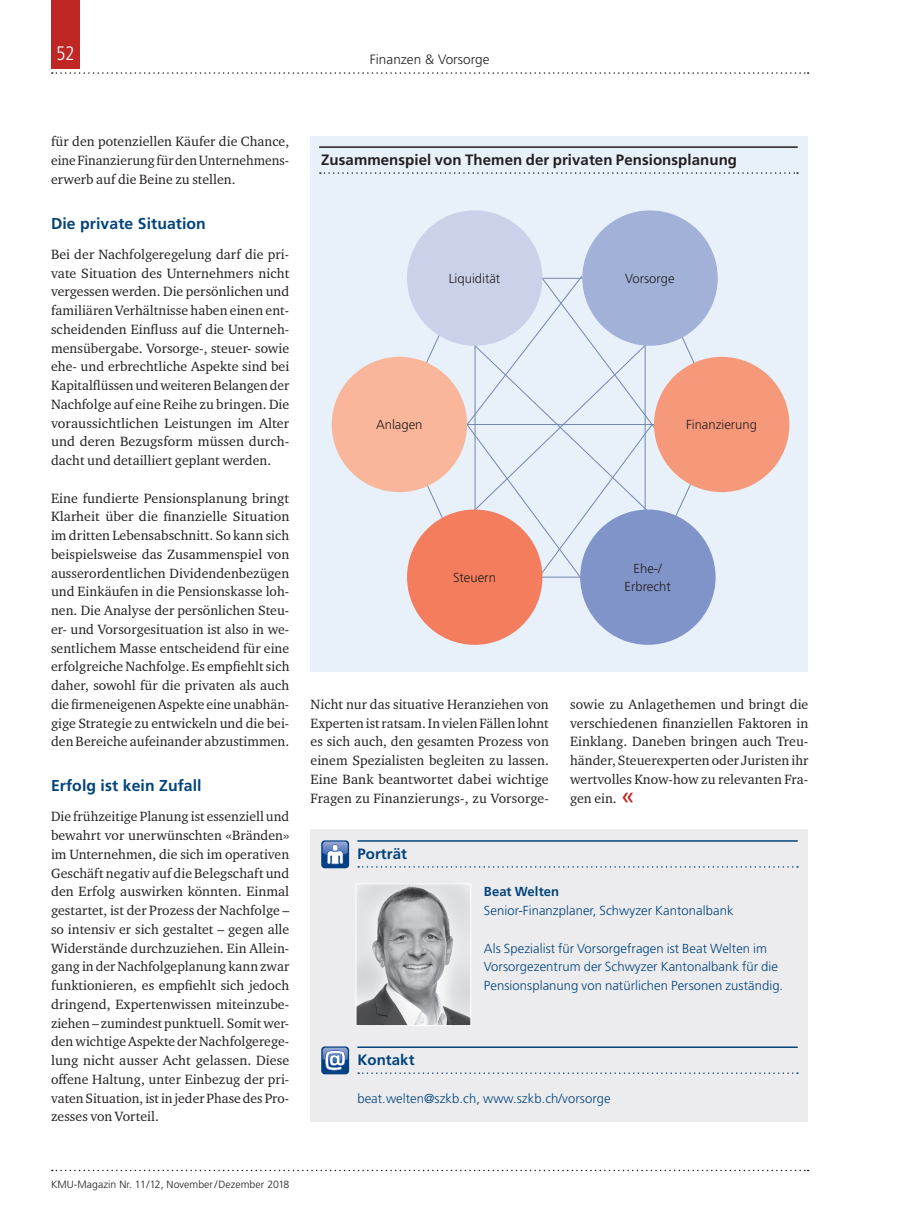
<style>
.page{position:relative;width:902px;height:1212px;background:#fff}
.page>*{position:absolute;margin:0;border:0;box-sizing:border-box;transform-origin:0 0}
.t1{font:300 condensed 19.5px "Frutiger LT Std";color:#fff}
.t2{font:700 15.75px "Frutiger LT Std";letter-spacing:.005em;color:#02437c}
.t3{font:700 15px "Frutiger LT Std";letter-spacing:.005em;color:#231f20}
.t4{font:700 15px "Frutiger LT Std";letter-spacing:.005em;color:#02437c}
.t5{font:13.8px/18.8px "Charter ITC Std";letter-spacing:.005em;color:#231f20;text-align:justify}
.t6{font:300 13.5px "Frutiger LT Std";letter-spacing:.005em;color:#231f20}
.t7{font:300 13.05px/18.8px "Frutiger LT Std";letter-spacing:.005em;color:#02437c}
.t8{font:300 13.05px/18.8px "Frutiger LT Std";color:#231f20;text-align:center}
.t9{font:700 13.05px "Frutiger LT Std";letter-spacing:.005em;color:#02437c}
.t10{font:300 10.5px "Frutiger LT Std";letter-spacing:.005em;color:#231f20}
.s1{font-family:"Frutiger LT Std";font-size:24px;color:#bf2724}
</style>
<div class="page">
<svg style="left:52px;top:72px;width:756px;height:2px"></svg>
<svg style="left:52px;top:1170px;width:756px;height:1px"></svg>
<div style="left:51px;top:0;width:29px;height:68px;background:#bf2724"></div>
<div style="left:310px;top:829px;width:498px;height:292px;background:#ececee"></div>
<hr style="left:357px;top:840px;width:440px;height:2px;background:#02437c">
<svg style="left:358px;top:866px;width:439px;height:2px"></svg>
<hr style="left:357px;top:1046px;width:440px;height:2px;background:#02437c">
<svg style="left:358px;top:1072px;width:439px;height:2px"></svg>
<div style="left:321px;top:840px;width:28px;height:28px;background:#014081;border-radius:4px"></div>
<svg style="left:322px;top:841px;width:26px;height:23px"></svg>
<svg style="left:321px;top:1046px;width:28px;height:28px"></svg>
<svg style="left:322px;top:1048px;width:26px;height:22px"></svg>
<img style="left:357px;top:885px;width:112px;height:139px">
<div style="left:355px;top:883px;width:116px;height:143px;border:1px solid #fff"></div>
<div style="left:310px;top:136px;width:498px;height:535px;background:#e8f0f9"></div>
<hr style="left:319px;top:146px;width:478px;height:2px;background:#231f20">
<svg style="left:320px;top:172px;width:477px;height:2px"></svg>
<svg style="left:399px;top:264px;width:335px;height:325px"></svg>
<div style="left:407px;top:210px;width:135px;height:136px;background:#cad1e8;border-radius:50%"></div>
<div style="left:582px;top:210px;width:135px;height:136px;background:#a2b1d8;border-radius:50%"></div>
<div style="left:580px;top:509px;width:135px;height:136px;background:#8194c9;border-radius:50%"></div>
<div style="left:407px;top:509px;width:135px;height:136px;background:#f37d5d;border-radius:50%"></div>
<div style="left:654px;top:357px;width:135px;height:135px;background:#f6997b;border-radius:50%"></div>
<div style="left:332px;top:357px;width:135px;height:135px;background:#f9b69a;border-radius:50%"></div>
<h1 class="t1" style="left:56px;top:42px;width:20px">52</h1>
<p class="t6" style="left:370px;top:51px;width:121px">Finanzen &amp; Vorsorge</p>
<p class="t5" style="left:51px;top:132px;width:240px">für den potenziellen Käufer die Chance, eine Finanzierung für den Unternehmens&shy;erwerb auf die Beine zu stellen.</p>
<p class="t2" style="left:51px;top:214px;width:156px">Die private Situation</p>
<p class="t5" style="left:51px;top:244px;width:240px">Bei der Nachfolgeregelung darf die pri&shy;vate Situation des Unternehmers nicht vergessen werden. Die persönlichen und familiären Verhältnisse haben einen ent&shy;scheidenden Einfluss auf die Unterneh&shy;mensübergabe. Vorsorge-, steuer- sowie ehe- und erbrechtliche Aspekte sind bei Kapitalflüssen und weiteren Belangen der Nachfolge auf eine Reihe zu bringen. Die voraussichtlichen Leistungen im Alter und deren Bezugsform müssen durch&shy;dacht und detailliert geplant werden.</p>
<p class="t5" style="left:51px;top:488px;width:240px">Eine fundierte Pensionsplanung bringt Klarheit über die finanzielle Situation im dritten Lebensabschnitt. So kann sich beispielsweise das Zusammenspiel von ausserordentlichen Dividendenbezügen und Einkäufen in die Pensionskasse loh&shy;nen. Die Analyse der persönlichen Steu&shy;er- und Vorsorgesituation ist also in we&shy;sentlichem Masse entscheidend für eine erfolgreiche Nachfolge. Es empfiehlt sich daher, sowohl für die privaten als auch die firmeneigenen Aspekte eine unabhän&shy;gige Strategie zu entwickeln und die bei&shy;den Bereiche aufeinander abzustimmen.</p>
<p class="t2" style="left:51px;top:777px;width:152px">Erfolg ist kein Zufall</p>
<p class="t5" style="left:51px;top:807px;width:240px">Die frühzeitige Planung ist essenziell und bewahrt vor unerwünschten «Bränden» im Unternehmen, die sich im operativen Geschäft negativ auf die Belegschaft und den Erfolg auswirken könnten. Einmal gestartet, ist der Prozess der Nachfolge – so intensiv er sich gestaltet – gegen alle Widerstände durchzuziehen. Ein Allein&shy;gang in der Nachfolgeplanung kann zwar funktionieren, es empfiehlt sich jedoch dringend, Expertenwissen miteinzube&shy;ziehen – zumindest punktuell. Somit wer&shy;den wichtige Aspekte der Nachfolgerege&shy;lung nicht ausser Acht gelassen. Diese offene Haltung, unter Einbezug der pri&shy;vaten Situation, ist in jeder Phase des Pro&shy;zesses von Vorteil.</p>
<p class="t3" style="left:321px;top:151px;width:417px">Zusammenspiel von Themen der privaten Pensionsplanung</p>
<p class="t8" style="left:449px;top:269px;width:53px">Liquidität</p>
<p class="t8" style="left:625px;top:269px;width:51px">Vorsorge</p>
<p class="t8" style="left:376px;top:416px;width:48px">Anlagen</p>
<p class="t8" style="left:686px;top:416px;width:73px">Finanzierung</p>
<p class="t8" style="left:453px;top:568px;width:45px">Steuern</p>
<p class="t8" style="left:624px;top:559px;width:48px">Ehe-/<br>Erbrecht</p>
<p class="t5" style="left:310px;top:694px;width:240px">Nicht nur das situative Heranziehen von Experten ist ratsam. In vielen Fällen lohnt es sich auch, den gesamten Prozess von einem Spezialisten begleiten zu lassen.<br>Eine Bank beantwortet dabei wichtige Fragen zu Finanzierungs-, zu Vorsorge-</p>
<p class="t5" style="left:570px;top:695px;width:240px">sowie zu Anlagethemen und bringt die verschiedenen finanziellen Faktoren in Einklang. Daneben bringen auch Treu&shy;händer, Steuerexperten oder Juristen ihr wertvolles Know-how zu relevanten Fra&shy;gen ein. <span class="s1">«</span></p>
<p class="t4" style="left:357px;top:845px;width:51px">Porträt</p>
<p class="t9" style="left:484px;top:884px;width:77px">Beat Welten</p>
<p class="t7" style="left:484px;top:901px;width:251px">Senior-Finanzplaner, Schwyzer Kantonalbank</p>
<p class="t7" style="left:484px;top:939px;width:301px">Als Spezialist für Vorsorgefragen ist Beat Welten im<br>Vorsorgezentrum der Schwyzer Kantonalbank für die<br>Pensionsplanung von natürlichen Personen zuständig.</p>
<p class="t4" style="left:357px;top:1051px;width:59px">Kontakt</p>
<p class="t7" style="left:357px;top:1089px;width:255px">beat.welten@szkb.ch, www.szkb.ch/vorsorge</p>
<p class="t10" style="left:51px;top:1178px;width:240px">KMU-Magazin Nr. 11/12, November /Dezember 2018</p>
</div>
